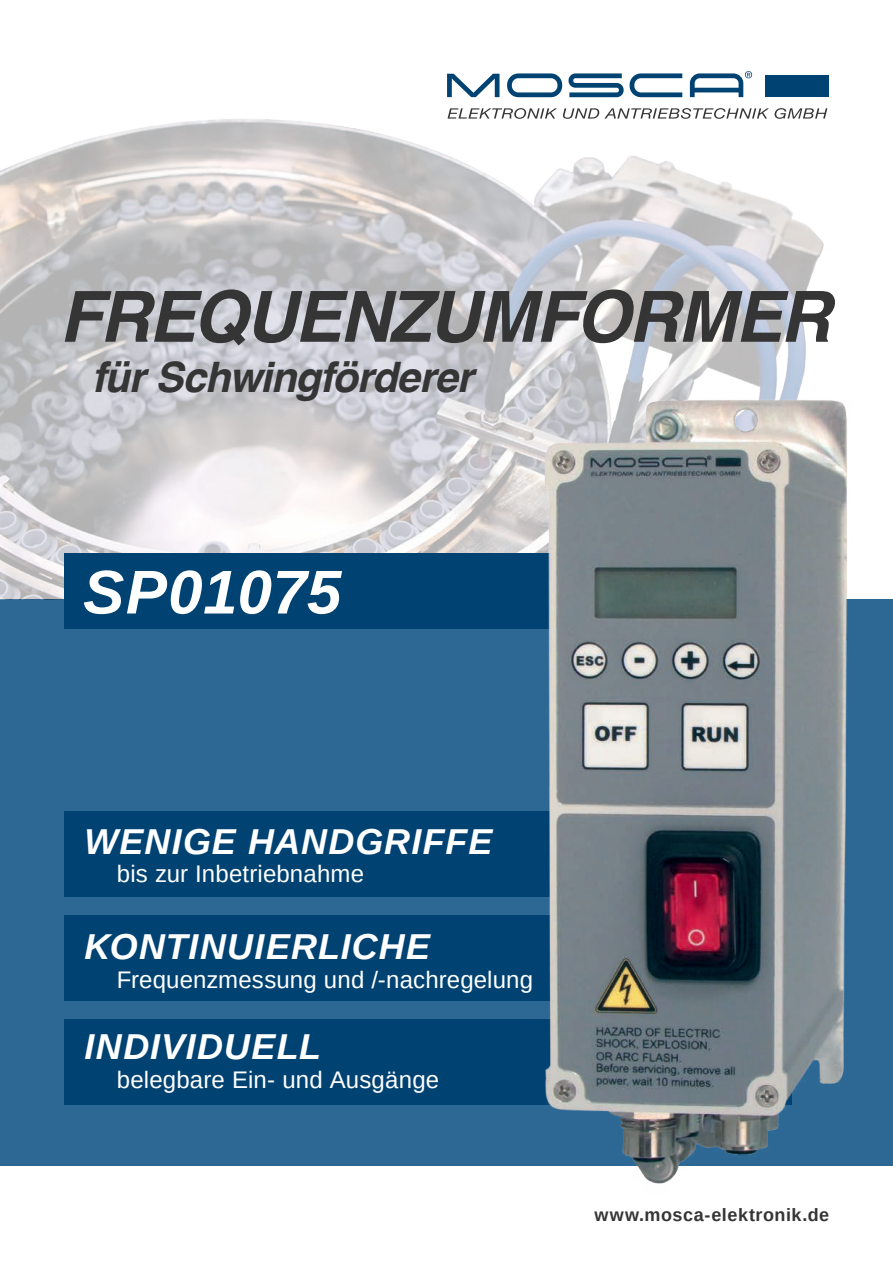
<style>
.page{position:relative;width:893px;height:1263px;background:#fff}
.page>*{position:absolute;margin:0;border:0;box-sizing:border-box;transform-origin:0 0}
.t1{font:italic 700 70.5px "Helvetica";letter-spacing:-.03em;color:#363536}
.t2{font:italic 700 61.8px "Arimo";letter-spacing:.01em;color:#fff}
.t3{font:italic 700 42px "Helvetica";letter-spacing:-.025em;color:#363536}
.t4{font:italic 700 36px "Arimo";letter-spacing:.03em;color:#fff}
.t5{font:24px "Arimo";letter-spacing:.005em;color:#fff}
.t6{font:700 18px "Arimo";letter-spacing:.03em;color:#363536}
</style>
<div class="page">
<div style="left:0;top:600px;width:893px;height:566px;background:#2d6895"></div>
<div style="left:765px;top:75px;width:64px;height:21px;background:#004272"></div>
<svg style="left:690px;top:71px;width:62px;height:26px"></svg>
<svg style="left:447px;top:74px;width:52px;height:23px"></svg>
<svg style="left:568px;top:73px;width:56px;height:24px"></svg>
<svg style="left:630px;top:73px;width:52px;height:24px"></svg>
<svg style="left:507px;top:73px;width:55px;height:24px"></svg>
<img style="left:0;top:108px;width:893px;height:492px">
<div style="left:64px;top:811px;width:727px;height:86px;background:#004272"></div>
<div style="left:64px;top:915px;width:727px;height:86px;background:#004272"></div>
<div style="left:64px;top:1019px;width:727px;height:85px;background:#004272"></div>
<div style="left:64px;top:554px;width:531px;height:75px;background:#004272"></div>
<img style="left:518px;top:342px;width:348px;height:842px">
<h1 class="t1" style="left:59px;top:259px;width:773px">FREQUENZUMFORMER</h1>
<h3 class="t3" style="left:92px;top:343px;width:383px">für Schwingförderer</h3>
<h2 class="t2" style="left:83px;top:550px;width:260px">SP01075</h2>
<h3 class="t4" style="left:85px;top:817px;width:409px">WENIGE HANDGRIFFE</h3>
<p class="t5" style="left:117px;top:859px;width:249px">bis zur Inbetriebnahme</p>
<h3 class="t4" style="left:85px;top:922px;width:347px">KONTINUIERLICHE</h3>
<p class="t5" style="left:117px;top:964px;width:418px">Frequenzmessung und /-nachregelung</p>
<h3 class="t4" style="left:85px;top:1022px;width:238px">INDIVIDUELL</h3>
<p class="t5" style="left:117px;top:1064px;width:324px">belegbare Ein- und Ausgänge</p>
<p class="t6" style="left:594px;top:1202px;width:236px">www.mosca-elektronik.de</p>
</div>
